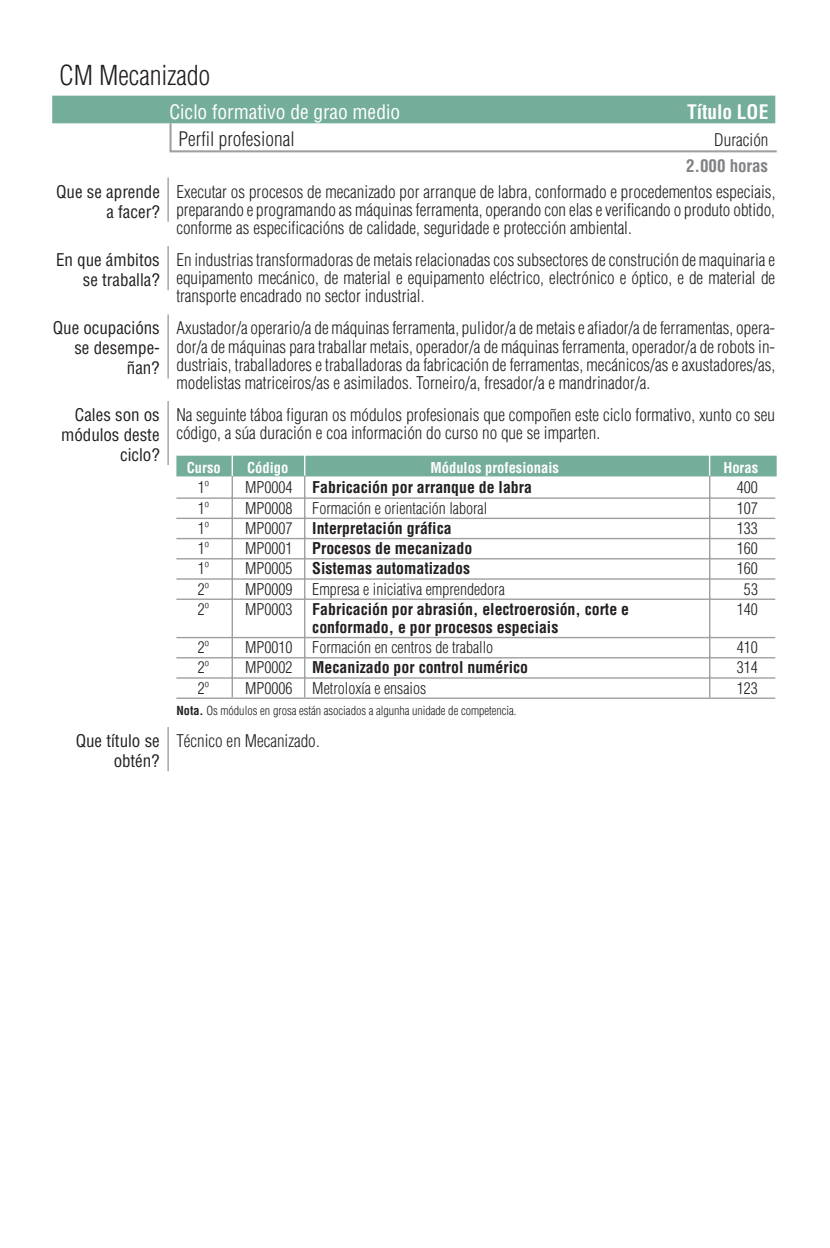
<style>
.page{position:relative;width:830px;height:1248px;background:#fff}
.page>*{position:absolute;margin:0;border:0;box-sizing:border-box;transform-origin:0 0}
.t1{font:300 condensed 26.75px "Helvetica";color:#231f20}
.t2{font:condensed 19.5px "Helvetica";letter-spacing:-.005em;color:#fff}
.t3{font:300 condensed 19.5px "Helvetica";letter-spacing:.005em;color:#231f20}
.t4{font:700 condensed 19.5px "Helvetica";letter-spacing:-.005em;color:#fff}
.t5{font:300 condensed 17px/18.2px "Helvetica";color:#231f20;text-align:justify}
.t6{font:condensed 17px/20px "Helvetica";letter-spacing:-.005em;color:#231f20;text-align:right}
.t7{font:700 condensed 17px "Helvetica";letter-spacing:-.005em;color:#808285}
.t8{font:700 condensed 15.75px/17.8px "Helvetica";color:#231f20;text-align:center}
.t9{font:300 condensed 15.75px "Helvetica";color:#231f20}
.t10{font:700 condensed 14.75px "Helvetica";color:#fff}
.t11{font:300 condensed 12.25px "Helvetica";letter-spacing:-.005em;color:#231f20}
.s1{font-weight:300}
.s2{font-weight:700}
</style>
<div class="page">
<div style="left:52px;top:96px;width:722px;height:27px;background:#74ad99"></div>
<hr style="left:169px;top:123px;width:2px;height:28px;background:#9d9fa2">
<hr style="left:169px;top:150px;width:607px;height:2px;background:#9d9fa2">
<hr style="left:167px;top:178px;width:2px;height:44px;background:#9d9fa2">
<hr style="left:167px;top:246px;width:2px;height:44px;background:#9d9fa2">
<hr style="left:167px;top:314px;width:2px;height:64px;background:#9d9fa2">
<hr style="left:167px;top:401px;width:2px;height:64px;background:#9d9fa2">
<div style="left:176px;top:455px;width:600px;height:21px;background:#74ad99"></div>
<hr style="left:231px;top:453px;width:2px;height:23px;background:#fff">
<hr style="left:708px;top:453px;width:2px;height:23px;background:#fff">
<hr style="left:176px;top:497px;width:598px;height:2px;background:#9d9fa2">
<hr style="left:231px;top:476px;width:2px;height:21px;background:#9d9fa2">
<hr style="left:708px;top:475px;width:2px;height:22px;background:#9d9fa2">
<hr style="left:176px;top:517px;width:598px;height:2px;background:#9d9fa2">
<hr style="left:231px;top:496px;width:2px;height:21px;background:#9d9fa2">
<hr style="left:708px;top:496px;width:2px;height:21px;background:#9d9fa2">
<hr style="left:176px;top:538px;width:598px;height:1px;background:#9d9fa2">
<hr style="left:231px;top:516px;width:2px;height:22px;background:#9d9fa2">
<hr style="left:708px;top:516px;width:2px;height:22px;background:#9d9fa2">
<hr style="left:176px;top:558px;width:598px;height:1px;background:#9d9fa2">
<hr style="left:231px;top:536px;width:2px;height:22px;background:#9d9fa2">
<hr style="left:708px;top:536px;width:2px;height:22px;background:#9d9fa2">
<hr style="left:176px;top:578px;width:598px;height:1px;background:#9d9fa2">
<hr style="left:231px;top:557px;width:2px;height:21px;background:#9d9fa2">
<hr style="left:708px;top:556px;width:2px;height:22px;background:#9d9fa2">
<hr style="left:176px;top:598px;width:598px;height:2px;background:#9d9fa2">
<hr style="left:231px;top:577px;width:2px;height:21px;background:#9d9fa2">
<svg style="left:304px;top:455px;width:1px;height:142px"></svg>
<hr style="left:708px;top:577px;width:2px;height:21px;background:#9d9fa2">
<hr style="left:176px;top:637px;width:598px;height:1px;background:#9d9fa2">
<hr style="left:231px;top:597px;width:2px;height:39px;background:#9d9fa2">
<hr style="left:304px;top:597px;width:1px;height:39px;background:#9d9fa2">
<hr style="left:708px;top:597px;width:2px;height:39px;background:#9d9fa2">
<hr style="left:176px;top:657px;width:598px;height:1px;background:#9d9fa2">
<hr style="left:231px;top:635px;width:2px;height:22px;background:#9d9fa2">
<hr style="left:708px;top:635px;width:2px;height:22px;background:#9d9fa2">
<hr style="left:176px;top:677px;width:598px;height:1px;background:#9d9fa2">
<hr style="left:231px;top:656px;width:2px;height:21px;background:#9d9fa2">
<hr style="left:708px;top:655px;width:2px;height:22px;background:#9d9fa2">
<hr style="left:176px;top:697px;width:598px;height:1px;background:#9d9fa2">
<hr style="left:231px;top:676px;width:2px;height:21px;background:#9d9fa2">
<svg style="left:304px;top:636px;width:1px;height:61px"></svg>
<hr style="left:708px;top:676px;width:2px;height:21px;background:#9d9fa2">
<hr style="left:167px;top:727px;width:2px;height:44px;background:#9d9fa2">
<h1 class="t1" style="left:59px;top:65px;width:153px">CM Mecanizado</h1>
<p class="t2" style="left:169px;top:104px;width:232px">Ciclo formativo de grao medio</p>
<p class="t4" style="left:686px;top:104px;width:83px">Título LOE</p>
<p class="t3" style="left:178px;top:131px;width:118px">Perfil profesional</p>
<p class="t5" style="left:713px;top:133px;width:56px">Duración</p>
<p class="t7" style="left:685px;top:159px;width:84px">2.000 horas</p>
<p class="t6" style="left:56px;top:183px;width:105px">Que se apren de a fa cer?</p>
<p class="t5" style="left:176px;top:184px;width:600px">Exe cu tar os pro ce sos de me ca ni za do por arran que de la bra, con for ma do e pro ce de men tos es pe ciais, pre pa ran do e pro gra man do as má qui nas fe rra men ta, ope ran do con elas e ve ri fi can do o pro du to ob ti do, con for me as es pe ci fi ca cións de ca li da de, se gu ri da de e pro tec ción am bien tal.</p>
<p class="t6" style="left:56px;top:252px;width:105px">En que ám bi tos se tra ba lla?</p>
<p class="t5" style="left:176px;top:252px;width:600px">En in dus trias trans for ma do ras de me tais re la cio na das cos sub sec to res de cons tru ción de ma qui na ria e equi pa men to me cá ni co, de ma te rial e equi pa men to eléc tri co, elec tró ni co e óp ti co, e de ma te rial de trans por te en ca dra do no sec tor in dus trial.</p>
<p class="t6" style="left:53px;top:320px;width:108px">Que ocu pa cións se de sem pe - ñan?</p>
<p class="t5" style="left:176px;top:321px;width:600px">Axus ta dor/a ope ra rio/a de má qui nas fe rra men ta, pu li dor/a de me tais e afia dor/a de fe rra men tas, ope ra - dor/a de má qui nas pa ra tra ba llar me tais, ope ra dor/a de má qui nas fe rra men ta, ope ra dor/a de ro bots in - dus triais, tra ba lla do res e tra ba lla do ras da fa bri ca ción de fe rra men tas, me cá ni cos/as e axus ta do res/as, mo de lis tas ma tri cei ros/as e asi mi la dos. Tor nei ro/a, fre sa dor/a e man dri na dor/a.</p>
<p class="t6" style="left:61px;top:406px;width:100px">Ca les son os mó du los des te ci clo?</p>
<p class="t5" style="left:176px;top:407px;width:600px">Na seguinte táboa figuran os módulos profesionais que compoñen este ciclo formativo, xunto co seu código, a súa duración e coa información do curso no que se imparten.</p>
<p class="t10" style="left:187px;top:461px;width:35px">Curso</p>
<p class="t10" style="left:247px;top:461px;width:43px">Código</p>
<p class="t10" style="left:430px;top:461px;width:130px">Módulos profesionais</p>
<p class="t10" style="left:723px;top:461px;width:36px">Horas</p>
<p class="t9" style="left:197px;top:481px;width:13px">1º</p>
<p class="t8" style="left:245px;top:480px;width:288px"><span class="s1">MP0004</span> Fabricación por arranque de labra</p>
<p class="t9" style="left:736px;top:481px;width:23px">400</p>
<p class="t9" style="left:197px;top:502px;width:13px">1º</p>
<p class="t9" style="left:245px;top:502px;width:243px">MP0008 Formación e orientación laboral</p>
<p class="t9" style="left:736px;top:502px;width:23px">107</p>
<p class="t9" style="left:197px;top:522px;width:13px">1º</p>
<p class="t8" style="left:245px;top:521px;width:208px"><span class="s1">MP0007</span> Interpretación gráfica</p>
<p class="t9" style="left:736px;top:522px;width:23px">133</p>
<p class="t9" style="left:197px;top:542px;width:13px">1º</p>
<p class="t8" style="left:245px;top:541px;width:228px"><span class="s1">MP0001</span> Procesos de mecanizado</p>
<p class="t9" style="left:736px;top:542px;width:23px">160</p>
<p class="t9" style="left:197px;top:562px;width:13px">1º</p>
<p class="t8" style="left:245px;top:561px;width:226px"><span class="s1">MP0005</span> Sistemas automatizados</p>
<p class="t9" style="left:736px;top:562px;width:23px">160</p>
<p class="t9" style="left:197px;top:582px;width:13px">2º</p>
<p class="t9" style="left:245px;top:582px;width:261px">MP0009 Empresa e iniciativa emprendedora</p>
<p class="t9" style="left:743px;top:582px;width:16px">53</p>
<p class="t9" style="left:197px;top:603px;width:13px">2º</p>
<p class="t8" style="left:245px;top:602px;width:385px"><span class="s1">MP0003</span> Fabricación por abrasión, electroerosión, corte e conformado, e por procesos especiais</p>
<p class="t9" style="left:736px;top:603px;width:23px">140</p>
<p class="t9" style="left:197px;top:641px;width:13px">2º</p>
<p class="t9" style="left:245px;top:641px;width:249px">MP0010 Formación en centros de traballo</p>
<p class="t9" style="left:736px;top:641px;width:23px">410</p>
<p class="t9" style="left:197px;top:661px;width:13px">2º</p>
<p class="t8" style="left:245px;top:660px;width:284px"><span class="s1">MP0002</span> Mecanizado por control numérico</p>
<p class="t9" style="left:736px;top:661px;width:23px">314</p>
<p class="t9" style="left:197px;top:681px;width:13px">2º</p>
<p class="t9" style="left:245px;top:681px;width:182px">MP0006 Metroloxía e ensaios</p>
<p class="t9" style="left:736px;top:681px;width:23px">123</p>
<p class="t6" style="left:76px;top:732px;width:85px">Que tí tu lo se ob tén?</p>
<p class="t11" style="left:176px;top:706px;width:341px"><span class="s2">Nota.</span> Os módulos en grosa están asociados a algunha unidade de competencia.</p>
<p class="t5" style="left:176px;top:734px;width:145px">Técnico en Mecanizado.</p>
</div>
